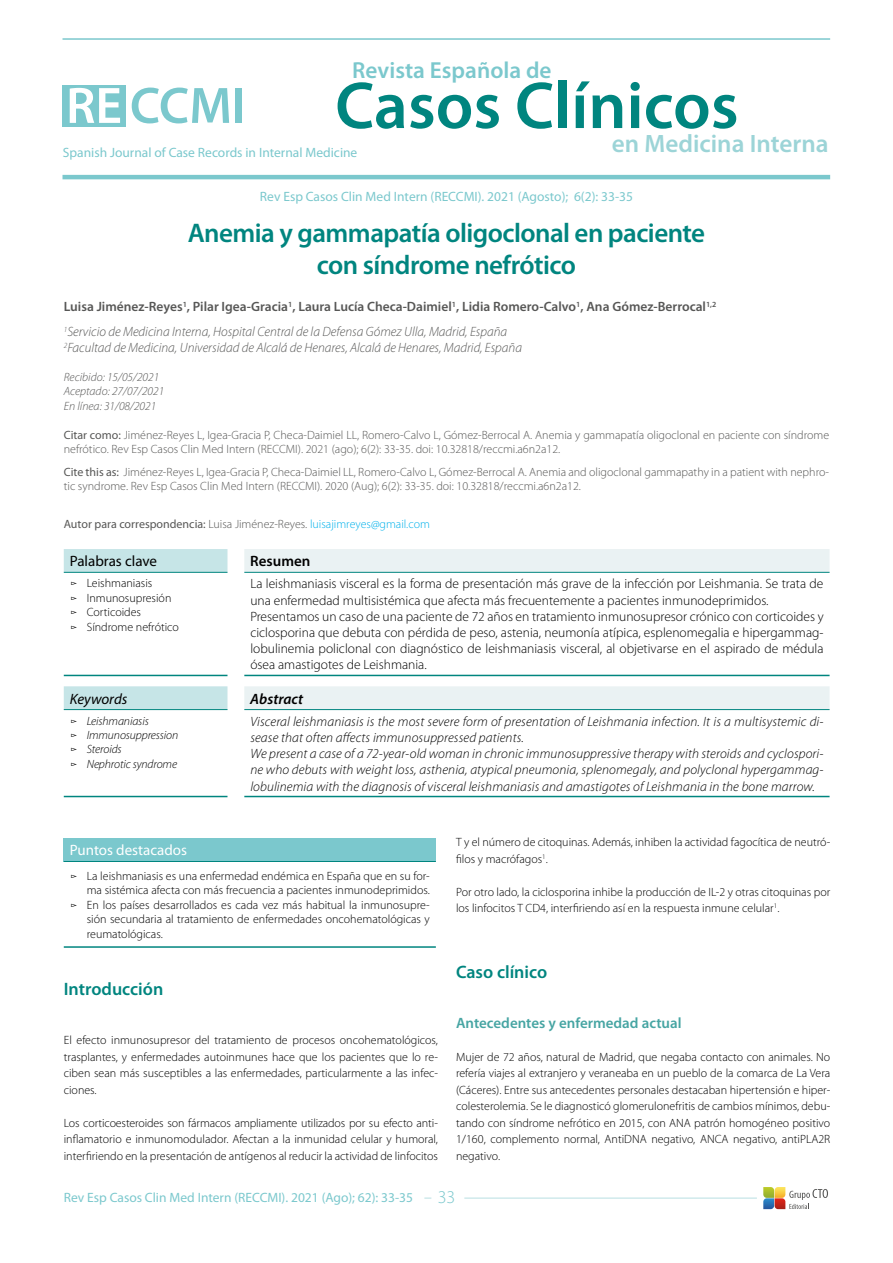
<style>
.page{position:relative;width:893px;height:1263px;background:#fff}
.page>*{position:absolute;margin:0;border:0;box-sizing:border-box;transform-origin:0 0}
.t1{font:600 66.75px "Myriad Pro";color:#00857f}
.t2{font:600 27px/32.4px "Myriad Pro";letter-spacing:-.02em;color:#00857f;text-align:center}
.t3{font:600 25.2px "Myriad Pro";color:#9cd4d7}
.t4{font:600 23.25px "Myriad Pro";color:#7bc8cd}
.t5{font:600 18px "Myriad Pro";color:#00857f}
.t6{font:300 18px "Myriad Pro";color:#7bc8cd}
.t7{font:600 15px "Myriad Pro";color:#47a5a3}
.t8{font:15px "Myriad Pro";color:#fff}
.t9{font:15px "Myriad Pro";color:#000}
.t10{font:italic 15px "Myriad Pro";color:#000}
.t11{font:italic 600 15px "Myriad Pro";color:#000}
.t12{font:600 15px "Myriad Pro";color:#000}
.t13{font:300 13.5px/16.2px "Myriad Pro";color:#000}
.t14{font:italic 300 13.5px/16.2px "Myriad Pro";letter-spacing:.01em;color:#000}
.t15{font:600 13.5px/24.8px "Myriad Pro";color:#575756}
.t16{font:13.5px "Myriad Pro";color:#7bc8cd}
.t17{font:italic 300 13.5px "Myriad Pro";color:#575756}
.t18{font:300 12px/16.5px "Myriad Pro";color:#000;text-align:justify}
.t19{font:300 12px/14.4px "Myriad Pro";color:#575756}
.t20{font:12px "Myriad Pro";color:#575756}
.t21{font:italic 300 12px/14.4px "Myriad Pro";letter-spacing:-.01em;color:#000}
.t22{font:italic 300 12px/14.4px "Myriad Pro";color:#575756}
.s1{font-weight:300;font-style:italic}
.s2{font-weight:400}
.s3{font-weight:300}
.s4{font-weight:300;color:#00b1eb}
</style>
<div class="page">
<div style="left:63px;top:85px;width:63px;height:41px;background:#7bc8cd"></div>
<svg style="left:70px;top:88px;width:50px;height:35px"></svg>
<svg style="left:132px;top:88px;width:97px;height:35px"></svg>
<div style="left:236px;top:88px;width:6px;height:35px;background:#7bc8cd"></div>
<hr style="left:63px;top:38px;width:767px;height:2px;background:#7bc8cd">
<hr style="left:63px;top:175px;width:767px;height:4px;background:#7bc8cd">
<svg style="left:763px;top:1187px;width:65px;height:22px"></svg>
<hr style="left:464px;top:1198px;width:293px;height:1px;background:#b8dfe2">
<div style="left:64px;top:838px;width:372px;height:23px;background:#7bc8cd"></div>
<hr style="left:64px;top:861px;width:372px;height:1px;background:#00857f">
<hr style="left:64px;top:946px;width:372px;height:2px;background:#00857f">
<svg style="left:64px;top:549px;width:163px;height:160px"></svg>
<svg style="left:244px;top:549px;width:586px;height:160px"></svg>
<hr style="left:244px;top:796px;width:586px;height:1px;background:#00857f">
<hr style="left:64px;top:675px;width:163px;height:1px;background:#00857f">
<hr style="left:244px;top:675px;width:586px;height:1px;background:#00857f">
<hr style="left:64px;top:796px;width:163px;height:1px;background:#00857f">
<hr style="left:64px;top:572px;width:163px;height:1px;background:#00857f">
<hr style="left:244px;top:572px;width:586px;height:1px;background:#00857f">
<hr style="left:64px;top:709px;width:163px;height:1px;background:#00857f">
<hr style="left:244px;top:709px;width:586px;height:1px;background:#00857f">
<h3 class="t4" style="left:352px;top:56px;width:201px">Revista Española de</h3>
<h1 class="t1" style="left:335px;top:63px;width:405px">Casos Clínicos</h1>
<h3 class="t3" style="left:612px;top:127px;width:218px">en Medicina Interna</h3>
<p class="t16" style="left:63px;top:144px;width:296px">Spanish Journal of Case Records in Internal Medicine</p>
<p class="t16" style="left:260px;top:188px;width:375px">Rev Esp Casos Clin Med Intern (RECCMI). 2021 (Agosto); 6(2): 33-35</p>
<h2 class="t2" style="left:188px;top:216px;width:519px">Anemia y gammapatía oligoclonal en paciente con síndrome nefrótico</h2>
<p class="t15" style="left:64px;top:294px;width:654px">Luisa Jiménez-Reyes<sup>1</sup>, Pilar Igea-Gracia<sup>1</sup>, Laura Lucía Checa-Daimiel<sup>1</sup>, Lidia Romero-Calvo<sup>1</sup>, Ana Gómez-Berrocal<sup>1,2<br></sup><sup>1</sup><span class="s1">Servicio de Medicina Interna, Hospital Central de la Defensa Gómez Ulla, Madrid, España</span></p>
<p class="t17" style="left:64px;top:341px;width:460px"><sup>2</sup>Facultad de Medicina, Universidad de Alcalá de Henares, Alcalá de Henares, Madrid, España</p>
<p class="t22" style="left:64px;top:370px;width:102px">Recibido: 15/05/2021<br>Aceptado: 27/07/2021<br>En línea: 31/08/2021</p>
<p class="t19" style="left:64px;top:428px;width:767px"><span class="s2">Citar como:</span> Jiménez-Reyes L, Igea-Gracia P, Checa-Daimiel LL, Romero-Calvo L, Gómez-Berrocal A. Anemia y gammapatía oligoclonal en paciente con síndrome nefrótico. Rev Esp Casos Clin Med Intern (RECCMI). 2021 (ago); 6(2): 33-35. doi: 10.32818/reccmi.a6n2a12.</p>
<p class="t19" style="left:64px;top:465px;width:767px"><span class="s2">Cite this as:</span> Jiménez-Reyes L, Igea-Gracia P, Checa-Daimiel LL, Romero-Calvo L, Gómez-Berrocal A. Anemia and oligoclonal gammapathy in a patient with nephro&shy;tic syndrome. Rev Esp Casos Clin Med Intern (RECCMI). 2020 (Aug); 6(2): 33-35. doi: 10.32818/reccmi.a6n2a12.</p>
<p class="t20" style="left:64px;top:516px;width:368px">Autor para correspondencia: <span class="s3">Luisa Jiménez-Reyes.</span> <span class="s4">luisajimreyes@gmail.com</span></p>
<p class="t9" style="left:70px;top:552px;width:89px">Palabras clave</p>
<p class="t12" style="left:250px;top:552px;width:62px">Resumen</p>
<p class="t18" style="left:70px;top:576px;width:111px;line-height:14.4px;text-align:left">▻ Leishmaniasis<br>▻ Inmunosupresión ▻ Corticoides<br>▻ Síndrome nefrótico</p>
<p class="t13" style="left:250px;top:576px;width:575px">La leishmaniasis visceral es la forma de presentación más grave de la infección por Leishmania. Se trata de una enfermedad multisistémica que afecta más frecuentemente a pacientes inmunodeprimidos.<br>Presentamos un caso de una paciente de 72 años en tratamiento inmunosupresor crónico con corticoides y ciclosporina que debuta con pérdida de peso, astenia, neumonía atípica, esplenomegalia e hipergammag&shy;lobulinemia policlonal con diagnóstico de leishmaniasis visceral, al objetivarse en el aspirado de médula ósea amastigotes de Leishmania.</p>
<p class="t10" style="left:70px;top:689px;width:59px">Keywords</p>
<p class="t11" style="left:250px;top:689px;width:54px">Abstract</p>
<p class="t21" style="left:70px;top:714px;width:110px">▻ Leishmaniasis<br>▻ Immunosuppression ▻ Steroids<br>▻ Nephrotic syndrome</p>
<p class="t14" style="left:250px;top:713px;width:575px">Visceral leishmaniasis is the most severe form of presentation of Leishmania infection. It is a multisystemic di&shy;sease that often affects immunosuppressed patients.<br>We present a case of a 72-year-old woman in chronic immunosuppressive therapy with steroids and cyclospori&shy;ne who debuts with weight loss, asthenia, atypical pneumonia, splenomegaly, and polyclonal hypergammag&shy;lobulinemia with the diagnosis of visceral leishmaniasis and amastigotes of Leishmania in the bone marrow.</p>
<p class="t8" style="left:70px;top:841px;width:119px">Puntos destacados</p>
<p class="t18" style="left:70px;top:868px;width:362px">▻ La leishmaniasis es una enfermedad endémica en España que en su for-</p>
<p class="t18" style="left:87px;top:882px;width:345px">ma sistémica afecta con más frecuencia a pacientes inmunodeprimidos.</p>
<p class="t18" style="left:70px;top:897px;width:362px">▻ En los países desarrollados es cada vez más habitual la inmunosupre-</p>
<p class="t18" style="left:87px;top:911px;width:345px">sión secundaria al tratamiento de enfermedades oncohematológicas y</p>
<p class="t18" style="left:87px;top:925px;width:77px">reumatológicas.</p>
<h3 class="t5" style="left:64px;top:977px;width:101px">Introducción</h3>
<p class="t18" style="left:64px;top:1032px;width:376px">El efecto inmunosupresor del tratamiento de procesos oncohematológicos, trasplantes, y enfermedades autoinmunes hace que los pacientes que lo re&shy;ciben sean más susceptibles a las enfermedades, particularmente a las infec&shy;ciones.</p>
<p class="t18" style="left:64px;top:1114px;width:376px">Los corticoesteroides son fármacos ampliamente utilizados por su efecto anti&shy;inflamatorio e inmunomodulador. Afectan a la inmunidad celular y humoral, interfiriendo en la presentación de antígenos al reducir la actividad de linfocitos</p>
<p class="t18" style="left:456px;top:834px;width:376px">T y el número de citoquinas. Además, inhiben la actividad fagocítica de neutró&shy;filos y macrófagos<sup>1</sup>.</p>
<p class="t18" style="left:456px;top:883px;width:376px">Por otro lado, la ciclosporina inhibe la producción de IL-2 y otras citoquinas por los linfocitos T CD4, interfiriendo así en la respuesta inmune celular<sup>1</sup>.</p>
<h3 class="t5" style="left:456px;top:961px;width:93px">Caso clínico</h3>
<p class="t7" style="left:456px;top:1013px;width:227px">Antecedentes y enfermedad actual</p>
<p class="t18" style="left:456px;top:1048px;width:376px">Mujer de 72 años, natural de Madrid, que negaba contacto con animales. No refería viajes al extranjero y veraneaba en un pueblo de la comarca de La Vera (Cáceres). Entre sus antecedentes personales destacaban hipertensión e hiper&shy;colesterolemia. Se le diagnosticó glomerulonefritis de cambios mínimos, debu&shy;tando con síndrome nefrótico en 2015, con ANA patrón homogéneo positivo 1/160, complemento normal, AntiDNA negativo, ANCA negativo, antiPLA2R negativo.</p>
<p class="t16" style="left:64px;top:1189px;width:351px">Rev Esp Casos Clin Med Intern (RECCMI). 2021 (Ago); 62): 33-35</p>
<h3 class="t6" style="left:438px;top:1187px;width:19px">33</h3>
</div>
